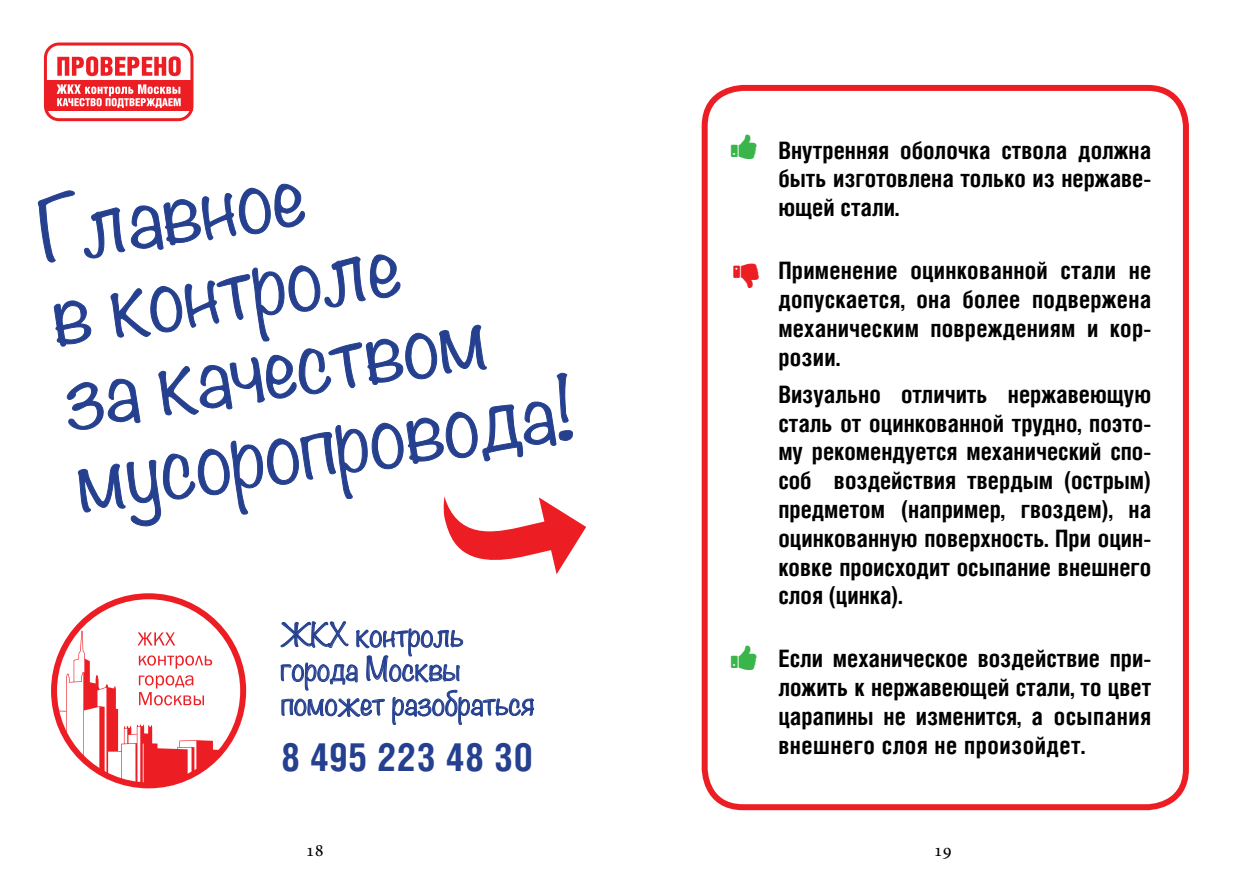
<style>
.page{position:relative;width:1259px;height:893px;background:#fff}
.page>*{position:absolute;margin:0;border:0;box-sizing:border-box;transform-origin:0 0}
.t1{font:300 78px/84.3px "Noteworthy";color:#25408f}
.t2{font:700 39px "Helios Cond";color:#25408f}
.t3{font:300 28.5px/34.2px "Noteworthy";color:#25408f}
.t4{font:700 24px/28.8px "Helios Cond";color:#000;text-align:justify}
.t5{font:18px "Adobe Hebrew";color:#000}
</style>
<div class="page">
<div style="left:45px;top:81px;width:147px;height:30px;background:#ed1d24"></div>
<svg style="left:57px;top:56px;width:124px;height:20px"></svg>
<svg style="left:57px;top:84px;width:124px;height:24px"></svg>
<div style="left:44px;top:43px;width:149px;height:78px;border:3px solid #ed1d24;border-radius:14px"></div>
<svg style="left:52px;top:594px;width:193px;height:193px"></svg>
<svg style="left:54px;top:631px;width:170px;height:156px"></svg>
<div style="left:51px;top:593px;width:195px;height:195px;border:6px solid #ed1d24;border-radius:50%"></div>
<svg style="left:280px;top:621px;width:255px;height:104px"></svg>
<div style="left:701px;top:85px;width:488px;height:725px;border:6px solid #ed1d24;border-radius:38px"></div>
<svg style="left:38px;top:184px;width:535px;height:422px"></svg>
<h1 class="t1" style="left:29px;top:191px;width:505px;rotate:-9deg">Главное<br>в к он т роле<br>за качеством мусоропровода!</h1>
<p class="t3" style="left:281px;top:617px;width:255px">ЖКХ контроль города Москвы поможет разобраться</p>
<h2 class="t2" style="left:281px;top:734px;width:254px">8 495 223 48 30</h2>
<p class="t4" style="left:778px;top:135px;width:374px">Внутренняя оболочка ствола должна быть изготовлена только из нержаве&shy;ющей стали.</p>
<p class="t4" style="left:778px;top:255px;width:374px">Применение оцинкованной стали не допускается, она более подвержена механическим повреждениям и кор&shy;розии.</p>
<p class="t4" style="left:778px;top:379px;width:374px">Визуально отличить нержавеющую сталь от оцинкованной трудно, поэто&shy;му рекомендуется механический спо&shy;соб воздействия твердым (острым) предметом (например, гвоздем), на оцинкованную поверхность. При оцин&shy;ковке происходит осыпание внешнего слоя (цинка).</p>
<p class="t4" style="left:778px;top:644px;width:374px">Если механическое воздействие при&shy;ложить к нержавеющей стали, то цвет царапины не изменится, а осыпания внешнего слоя не произойдет.</p>
<p class="t5" style="left:306px;top:840px;width:20px">18</p>
<p class="t5" style="left:933px;top:840px;width:20px">19</p>
</div>
